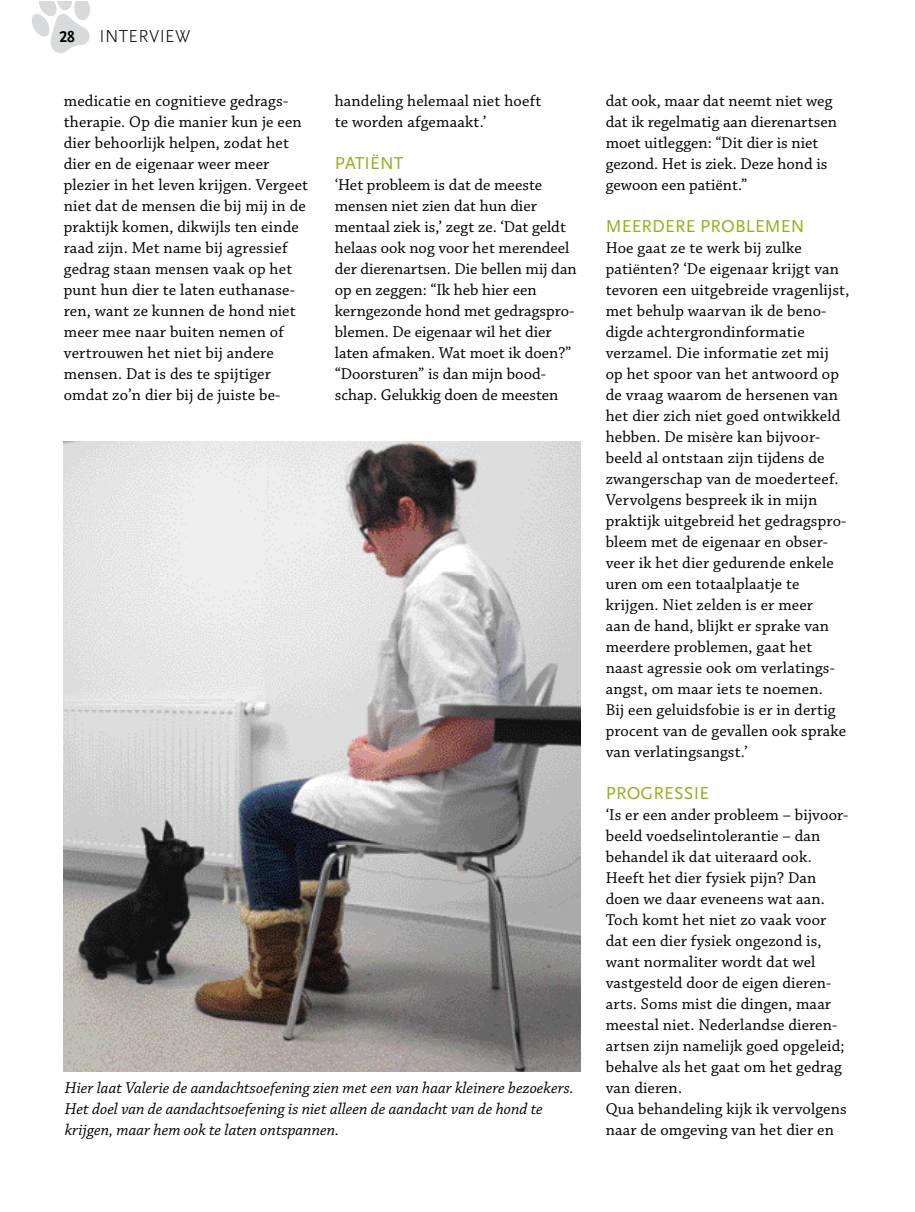
<style>
.page{position:relative;width:915px;height:1212px;background:#fff}
.page>*{position:absolute;margin:0;border:0;box-sizing:border-box;transform-origin:0 0}
.t1{font:18px "Scala Sans Pro";letter-spacing:.01em;color:#97ad17}
.t2{font:300 18px "Scala Sans Pro";letter-spacing:.02em;color:#000}
.t3{font:16.5px/21px "Chaparral Pro";letter-spacing:.01em;color:#000}
.t4{font:italic 16.5px/21px "Chaparral Pro";color:#000}
.t5{font:700 16.5px "Scala Sans Pro";color:#000;scale:.95 1}
</style>
<div class="page">
<svg style="left:32px;top:1px;width:58px;height:52px"></svg>
<img style="left:64px;top:442px;width:516px;height:630px">
<p class="t5" style="left:59px;top:27px;width:18px">28</p>
<p class="t2" style="left:99px;top:26px;width:92px">INTERVIEW</p>
<p class="t3" style="left:64px;top:90px;width:246px">medicatie en cognitieve gedrags&shy;therapie. Op die manier kun je een dier behoorlijk helpen, zodat het dier en de eigenaar weer meer plezier in het leven krijgen. Vergeet niet dat de mensen die bij mij in de praktijk komen, dikwijls ten einde raad zijn. Met name bij agressief gedrag staan mensen vaak op het punt hun dier te laten euthanase&shy;ren, want ze kunnen de hond niet meer mee naar buiten nemen of vertrouwen het niet bij andere mensen. Dat is des te spijtiger omdat zo’n dier bij de juiste be-</p>
<p class="t3" style="left:334px;top:91px;width:208px">handeling helemaal niet hoeft te worden afgemaakt.’</p>
<p class="t1" style="left:335px;top:152px;width:70px">PATIËNT</p>
<p class="t3" style="left:334px;top:174px;width:243px">‘Het probleem is dat de meeste mensen niet zien dat hun dier mentaal ziek is,’ zegt ze. ‘Dat geldt helaas ook nog voor het merendeel der dierenartsen. Die bellen mij dan op en zeggen: “Ik heb hier een kerngezonde hond met gedragspro&shy;blemen. De eigenaar wil het dier laten afmaken. Wat moet ik doen?” “Doorsturen” is dan mijn bood&shy;schap. Gelukkig doen de meesten</p>
<p class="t4" style="left:65px;top:1077px;width:510px">Hier laat Valerie de aandachtsoefening zien met een van haar kleinere bezoekers.<br>Het doel van de aandachtsoefening is niet alleen de aandacht van de hond te krijgen, maar hem ook te laten ontspannen.</p>
<p class="t3" style="left:605px;top:90px;width:233px">dat ook, maar dat neemt niet weg dat ik regelmatig aan dierenartsen moet uitleggen: “Dit dier is niet gezond. Het is ziek. Deze hond is gewoon een patiënt.”</p>
<p class="t1" style="left:605px;top:215px;width:200px">MEERDERE PROBLEMEN</p>
<p class="t3" style="left:605px;top:237px;width:245px">Hoe gaat ze te werk bij zulke patiënten? ‘De eigenaar krijgt van tevoren een uitgebreide vragenlijst, met behulp waarvan ik de beno&shy;digde achtergrondinformatie verzamel. Die informatie zet mij op het spoor van het antwoord op de vraag waarom de hersenen van het dier zich niet goed ontwikkeld hebben. De misère kan bijvoor&shy;beeld al ontstaan zijn tijdens de zwangerschap van de moederteef.<br>Vervolgens bespreek ik in mijn praktijk uitgebreid het gedragspro&shy;bleem met de eigenaar en obser&shy;veer ik het dier gedurende enkele uren om een totaalplaatje te krijgen. Niet zelden is er meer<br>aan de hand, blijkt er sprake van meerdere problemen, gaat het naast agressie ook om verlatings&shy;angst, om maar iets te noemen.<br>Bij een geluidsfobie is er in dertig procent van de gevallen ook sprake van verlatingsangst.’</p>
<p class="t1" style="left:605px;top:782px;width:105px">PROGRESSIE</p>
<p class="t3" style="left:605px;top:804px;width:244px">‘Is er een ander probleem – bijvoor&shy;beeld voedselintolerantie – dan behandel ik dat uiteraard ook.<br>Heeft het dier fysiek pijn? Dan doen we daar eveneens wat aan.<br>Toch komt het niet zo vaak voor dat een dier fysiek ongezond is, want normaliter wordt dat wel vastgesteld door de eigen dieren&shy;arts. Soms mist die dingen, maar meestal niet. Nederlandse dieren&shy;artsen zijn namelijk goed opgeleid; behalve als het gaat om het gedrag van dieren.<br>Qua behandeling kijk ik vervolgens naar de omgeving van het dier en</p>
</div>
